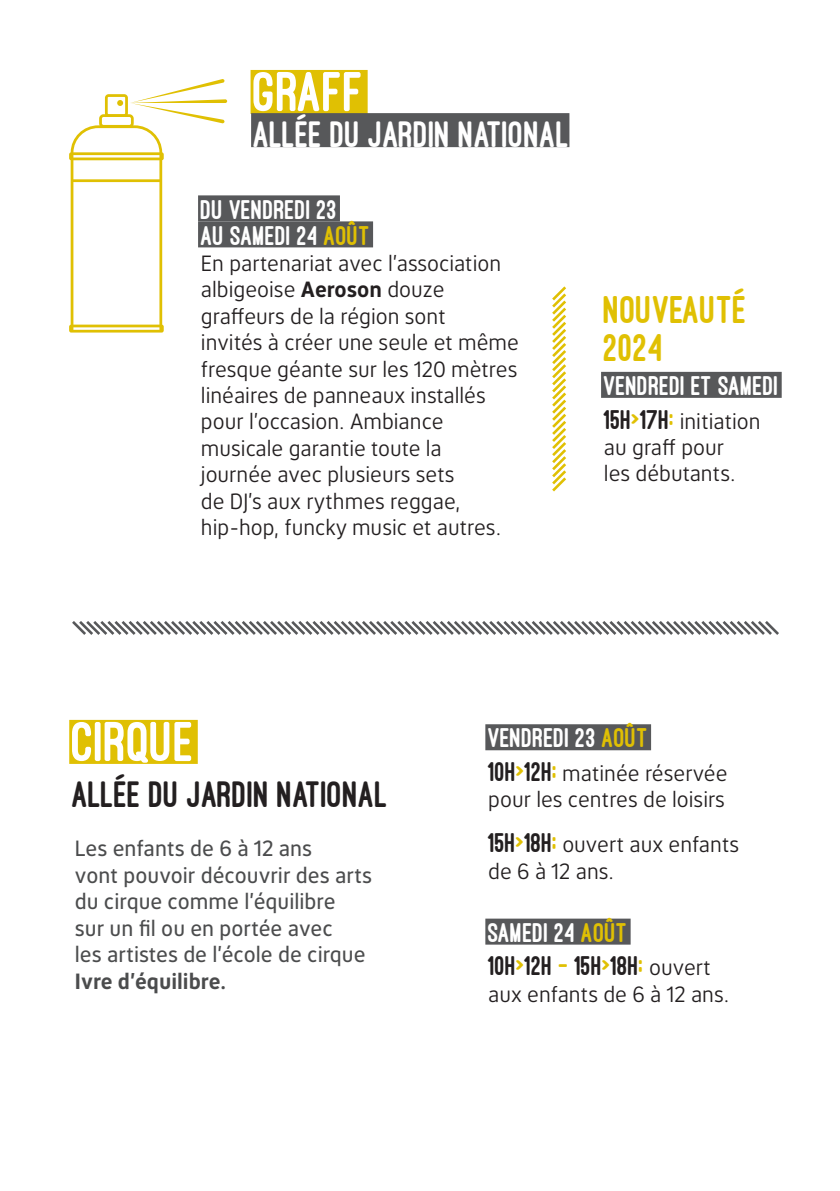
<style>
.page{position:relative;width:840px;height:1191px;background:#fff}
.page>*{position:absolute;margin:0;border:0;box-sizing:border-box;transform-origin:0 0}
.t1{font:800 58px "Ostrich Sans";color:#fff}
.t2{font:800 40px/38px "Ostrich Sans";color:#e0c003}
.t3{font:800 38px "Ostrich Sans";color:#fff}
.t4{font:800 38px "Ostrich Sans";color:#231f20}
.t5{font:800 28px "Ostrich Sans";color:#fff}
.t6{font:800 28px "Ostrich Sans";color:#231f20}
.t7{font:22px/26.4px "Saldax L";color:#231f20}
.t8{font:500 22px/26.4px "Saldax L";color:#4b4c4d}
.s1{color:#e0c003}
.s2{font-weight:700}
.s3{font-family:"Ostrich Sans";font-weight:800;font-size:28px}
.s4{font-family:"Ostrich Sans";font-weight:800;font-size:28px;color:#e0c003}
.s5{font-family:"Saldax L";font-weight:400;font-size:22px}
</style>
<div class="page">
<svg style="left:69px;top:79px;width:158px;height:253px"></svg>
<div style="left:250px;top:70px;width:117px;height:44px;background:#e0c003"></div>
<div style="left:251px;top:113px;width:318px;height:34px;background:#57585a"></div>
<div style="left:69px;top:720px;width:129px;height:44px;background:#e0c003"></div>
<div style="left:198px;top:195px;width:142px;height:26px;background:#57585a"></div>
<div style="left:198px;top:221px;width:175px;height:26px;background:#57585a"></div>
<div style="left:485px;top:724px;width:165px;height:26px;background:#57585a"></div>
<div style="left:485px;top:918px;width:145px;height:26px;background:#57585a"></div>
<div style="left:600px;top:372px;width:181px;height:26px;background:#57585a"></div>
<svg style="left:72px;top:621px;width:707px;height:14px"></svg>
<svg style="left:552px;top:286px;width:14px;height:206px"></svg>
<p class="t1" style="left:253px;top:61px;width:113px">GRAFF</p>
<p class="t3" style="left:253px;top:114px;width:317px">ALLÉE DU JARDIN NATIONAL</p>
<p class="t5" style="left:201px;top:194px;width:138px">DU VENDREDI 23</p>
<p class="t5" style="left:201px;top:220px;width:171px">AU SAMEDI 24 <span class="s1">AOÛT</span></p>
<p class="t7" style="left:201px;top:249px;width:319px">En partenariat avec l’association albigeoise <span class="s2">Aeroson</span> douze graffeurs de la région sont<br>invités à créer une seule et même fresque géante sur les 120 mètres linéaires de panneaux installés pour l’occasion. Ambiance musicale garantie toute la<br>journée avec plusieurs sets<br>de DJ’s aux rythmes reggae, hip-hop, funcky music et autres.</p>
<p class="t2" style="left:603px;top:291px;width:145px">NOUVEAUTÉ<br>2024</p>
<p class="t5" style="left:603px;top:371px;width:176px">VENDREDI ET SAMEDI</p>
<p class="t7" style="left:603px;top:407px;width:158px"><span class="s3">15H</span><span class="s4">&gt;</span><span class="s3">17H</span><span class="s4">:</span> initiation au graff pour<br>les débutants.</p>
<p class="t1" style="left:72px;top:711px;width:124px">CIRQUE</p>
<p class="t4" style="left:72px;top:774px;width:317px">ALLÉE DU JARDIN NATIONAL</p>
<p class="t8" style="left:75px;top:835px;width:298px">Les enfants de 6 à 12 ans<br>vont pouvoir découvrir des arts du cirque comme l’équilibre<br>sur un fil ou en portée avec<br>les artistes de l’école de cirque<br><span class="s2">Ivre d’équilibre.</span></p>
<p class="t5" style="left:488px;top:723px;width:161px">VENDREDI 23 <span class="s1">AOÛT</span></p>
<p class="t7" style="left:488px;top:759px;width:241px"><span class="s3">10H</span><span class="s4">&gt;</span><span class="s3">12H</span><span class="s4">;</span> matinée réservée pour les centres de loisirs</p>
<p class="t7" style="left:488px;top:831px;width:252px"><span class="s3">15H</span><span class="s4">&gt;</span><span class="s3">18H</span><span class="s4">;</span> ouvert aux enfants de 6 à 12 ans.</p>
<p class="t5" style="left:488px;top:917px;width:141px">SAMEDI 24 <span class="s1">AOÛT</span></p>
<p class="t6" style="left:488px;top:951px;width:224px">10H<span class="s1">&gt;</span>12H <span class="s1">-</span> 15H<span class="s1">&gt;</span>18H<span class="s1">;</span> <span class="s5">ouvert</span></p>
<p class="t7" style="left:488px;top:980px;width:242px">aux enfants de 6 à 12 ans.</p>
</div>
